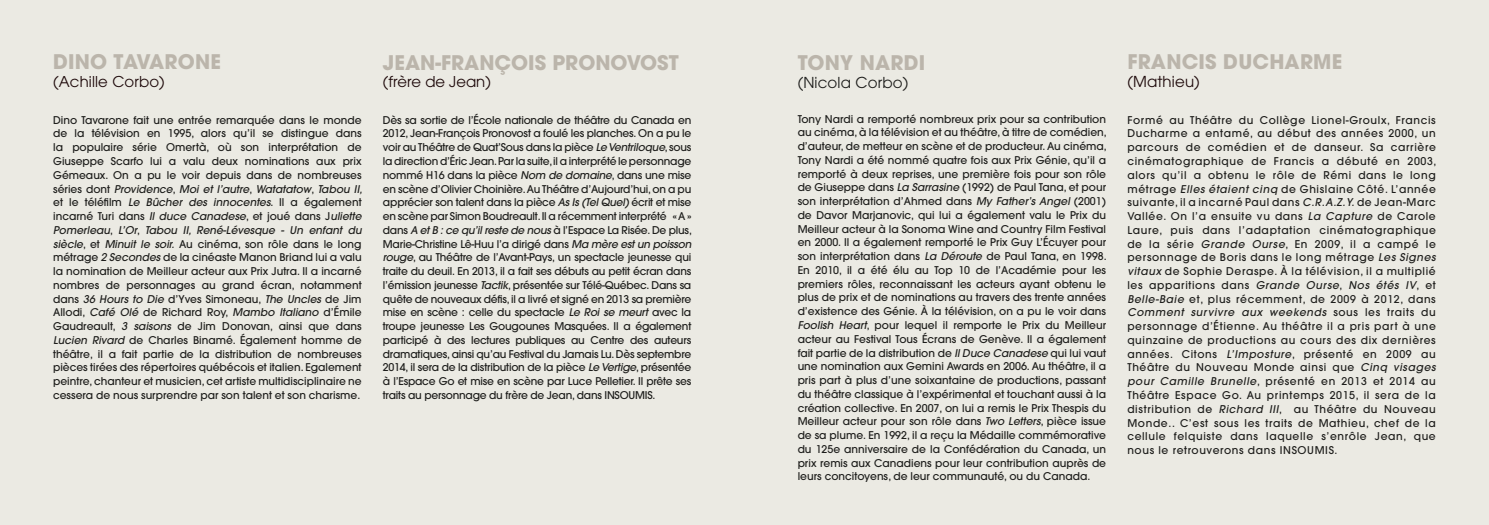
<style>
.page{position:relative;width:1489px;height:525px;background:#fff}
.page>*{position:absolute;margin:0;border:0;box-sizing:border-box;transform-origin:0 0}
.t1{font:700 20px "Avant Garde";letter-spacing:.01em;color:#bbb5ab}
.t2{font:15px "Avant Garde";letter-spacing:.01em;color:#1d1d1b}
.t3{font:15px "Avant Garde";letter-spacing:.01em;color:#1d0809}
.t4{font:14.88px "Avant Garde";letter-spacing:.01em;color:#1d0809}
.t5{font:500 10.62px/13.8px "Avant Garde";color:#1d1d1b}
.t6{font:500 10.62px/13.8px "Avant Garde";letter-spacing:-.02em;color:#1d1d1b}
.t7{font:500 10.62px/13.8px "Avant Garde";letter-spacing:.06em;color:#1d1d1b}
.s1{font-style:italic}
</style>
<div class="page">
<div style="left:0;top:0;width:746px;height:524px;background:#ebeae3"></div>
<div style="left:744px;top:0;width:744px;height:524px;background:#ebeae3"></div>
<h1 class="t1" style="left:53px;top:49px;width:169px">DINO TAVARONE</h1>
<h3 class="t4" style="left:53px;top:73px;width:113px">(Achille Corbo)</h3>
<p class="t5" style="left:53px;top:113px;width:313px">Dino Tavarone fait une entrée remarquée dans le monde de la télévision en 1995, alors qu’il se distingue dans la populaire série Omertà, où son interprétation de Giuseppe Scarfo lui a valu deux nominations aux prix Gémeaux. On a pu le voir depuis dans de nombreuses s é r i e s d o n t <span class="s1">Providence</span>, <span class="s1">Moi et l’autre</span>, <span class="s1">Watatatow</span>, <span class="s1">Tabou II, </span>et l e té l éfi l m <span class="s1">Le Bûcher des innocentes</span>. I l a é g a l e m e n t incarné Turi dans <span class="s1">Il duce Canadese</span>, et joué dans J<span class="s1">uliette Pomerleau</span>, <span class="s1">L’Or</span>, <span class="s1">Tabou II, René-Lévesque - Un enfant du siècle</span>, et <span class="s1">Minuit le soir.</span> Au cinéma, son rôle dans le long métrage <span class="s1">2 Secondes</span> de la cinéaste Manon Briand lui a valu la nomination de Meilleur acteur aux Prix Jutra. Il a incarné nombres de personnages au grand écran, notamment dans <span class="s1">36 Hours to Die</span> d’Yves Simoneau, <span class="s1">The Uncles</span> de Jim Allodi, <span class="s1">Café Olé</span> de Richard Roy, <span class="s1">Mambo Italiano</span> d’Émile Gaudreault, <span class="s1">3 saisons</span> de Jim Donovan, ainsi que dans <span class="s1">Lucien Rivard</span> de Charles Binamé. Également homme de théâtre, il a fait partie de la distribution de nombreuses pièces tirées des répertoires québécois et italien. Egalement peintre, chanteur et musicien, cet artiste multidisciplinaire ne cessera de nous surprendre par son talent et son charisme.</p>
<h1 class="t1" style="left:1127px;top:49px;width:216px">FRANCIS DUCHARME</h1>
<h2 class="t3" style="left:1127px;top:73px;width:74px">(Mathieu)</h2>
<h1 class="t1" style="left:383px;top:49px;width:297px">JEAN-FRANÇOIS PRONOVOST</h1>
<h3 class="t4" style="left:383px;top:73px;width:109px">(frère de Jean)</h3>
<p class="t6" style="left:383px;top:113px;width:312px">Dès sa sortie de l’École nationale de théâtre du Canada en 2012, Jean-François Pronovost a foulé les planches. On a pu le voir au Théâtre de Quat’Sous dans la pièce <span class="s1">Le Ventriloque</span>, sous la direction d’Éric Jean. Par la suite, il a interprété le personnage nommé H16 dans la pièce <span class="s1">Nom de domaine</span>, dans une mise en scène d’Olivier Choinière. Au Théâtre d’Aujourd’hui, on a pu apprécier son talent dans la pièce <span class="s1">AsIs(TelQuel)</span>écrit et mise en scène par Simon Boudreault. Il a récemment interprété « A » dans <span class="s1">A etB :ce qu’ilreste de nous</span>à l’Espace La Risée. De plus, Marie-Christine Lê-Huu l’a dirigé dans <span class="s1">Ma mère estun poisson rouge</span>, au Théâtre de l’Avant-Pays, un spectacle jeunesse qui traite du deuil. En 2013, il a fait ses débuts au petit écran dans l’émission jeunesse <span class="s1">Tactik</span>, présentée sur Télé-Québec. Dans sa quête de nouveaux défis, il a livré et signé en 2013 sa première mise en scène : celle du spectacle <span class="s1">Le Roi se meurt</span> avec la troupe jeunesse Les Gougounes Masquées. Il a également participé à des lectures publiques au Centre des auteurs dramatiques, ainsi qu’au Festival du Jamais Lu. Dès septembre 2014, il sera de la distribution de la pièce <span class="s1">Le Vertige</span>, présentée à l’Espace Go et mise en scène par Luce Pelletier. Il prête ses traits au personnage du frère de Jean, dans INSOUMIS.</p>
<p class="t7" style="left:1127px;top:113px;width:312px">Formé au Théâtre du Collège Lionel-Groulx, Francis Ducharme a entamé, au début des années 2000, un parcours de comédien et de danseur. Sa carrière cinématographique de Francis a débuté en 2003, alors qu’il a obtenu le rôle de Rémi dans le long métrage <span class="s1">Elles étaient cinq</span> de Ghislaine Côté. L’année suivante, il a incarné Paul dans <span class="s1">C.R.A.Z.Y.</span> de Jean-Marc Vallée. On l’a ensuite vu dans <span class="s1">La Capture</span> de Carole Laure, puis dans l’adaptation cinématographique de la série <span class="s1">Grande Ourse</span>, En 2009, il a campé le personnage de Boris dans le long métrage <span class="s1">Les Signes vitaux</span> de Sophie Deraspe. À la télévision, il a multiplié l es a p p a r i t i o n s d a n s <span class="s1">Grande Ourse</span>, <span class="s1">Nos étés IV</span>, et <span class="s1">Belle-Baie</span> et, plus récemment, de 2009 à 2012, dans <span class="s1">Comment survivre aux weekends</span> s o u s l e s t r a i ts d u personnage d’Étienne. Au théâtre il a pris part à une quinzaine de productions au cours des dix dernières années. Citons <span class="s1">L’Imposture</span>, présenté en 2009 au Théâtre du Nouveau Monde ainsi que <span class="s1">Cinq visages pour Camille Brunelle</span>, p rése n té e n 2 0 1 3 et 2 0 1 4 a u Théâtre Espace Go. Au printemps 2015, il sera de la distribution de <span class="s1">Richard III</span>, au Théâtre du Nouveau Monde.. C’est sous les traits de Mathieu, chef de la cellule felquiste dans laquelle s’enrôle Jean, que nous le retrouverons dans INSOUMIS.</p>
<h1 class="t1" style="left:797px;top:49px;width:129px">TONY NARDI</h1>
<h2 class="t2" style="left:797px;top:73px;width:112px">(Nicola Corbo)</h2>
<p class="t5" style="left:797px;top:112px;width:311px;text-align:justify">Tony Nardi a remporté nombreux prix pour sa contribution au cinéma, à la télévision et au théâtre, à titre de comédien, d’auteur, de metteur en scène et de producteur. Au cinéma, Tony Nardi a été nommé quatre fois aux Prix Génie, qu’il a remporté à deux reprises, une première fois pour son rôle de Giuseppe dans <span class="s1">La Sarrasine</span> (1992) de Paul Tana, et pour son interprétation d’Ahmed dans <span class="s1">My Father’s Angel</span> (2001) de Davor Marjanovic, qui lui a également valu le Prix du Meilleur acteur à la Sonoma Wine and Country Film Festival en 2000. Il a également remporté le Prix Guy L’Écuyer pour son interprétation dans <span class="s1">La Déroute</span> de Paul Tana, en 1998.<br>En 2010, il a été élu au Top 10 de l’Académie pour les premiers rôles, reconnaissant les acteurs ayant obtenu le plus de prix et de nominations au travers des trente années d’existence des Génie. À la télévision, on a pu le voir dans <span class="s1">Foolish Heart</span>, pour lequel il remporte le Prix du Meilleur acteur au Festival Tous Écrans de Genève. Il a également fait partie de la distribution de <span class="s1">IlDuce Canadese</span> qui lui vaut une nomination aux Gemini Awards en 2006. Au théâtre, il a pris part à plus d’une soixantaine de productions, passant du théâtre classique à l’expérimental et touchant aussi à la création collective. En 2007, on lui a remis le Prix Thespis du Meilleur acteur pour son rôle dans <span class="s1">Two Letters</span>, pièce issue de sa plume. En 1992, il a reçu la Médaille commémorative du 125e anniversaire de la Confédération du Canada, un prix remis aux Canadiens pour leur contribution auprès de leurs concitoyens, de leur communauté, ou du Canada.</p>
</div>
